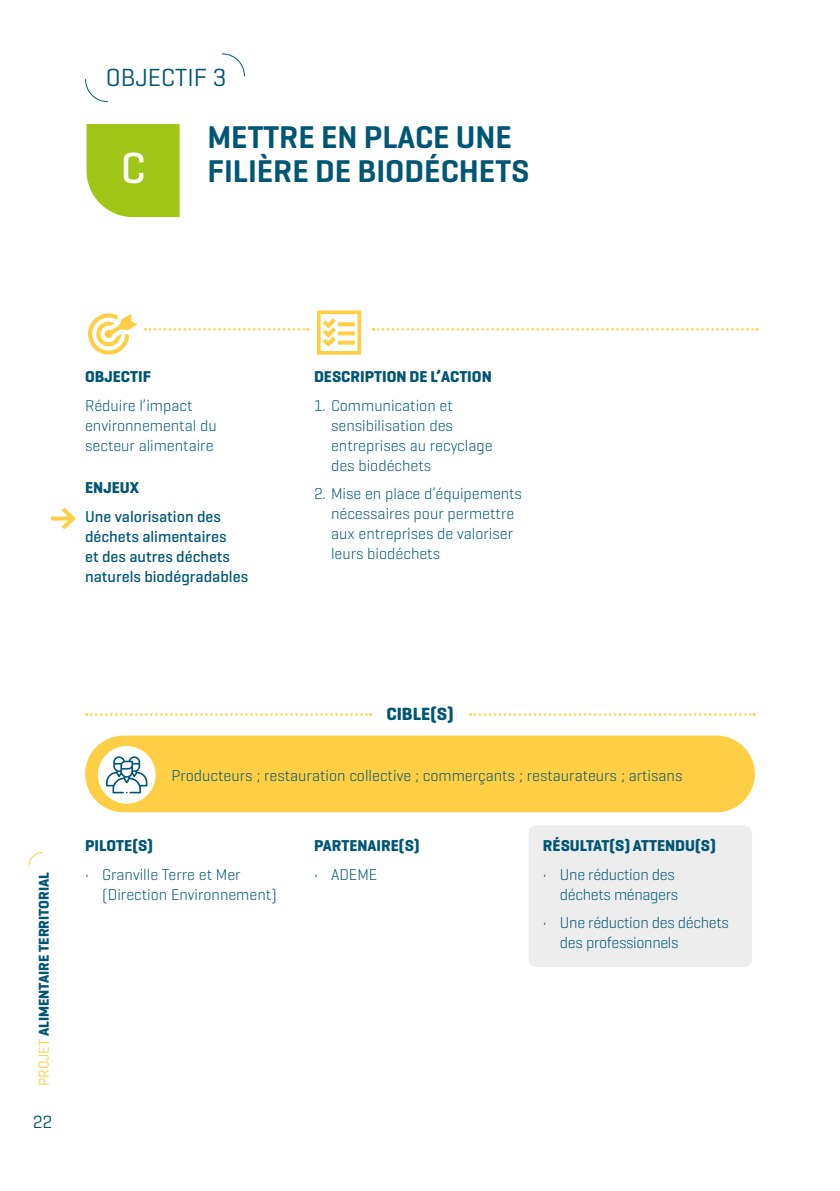
<style>
.page{position:relative;width:840px;height:1191px;background:#fff}
.page>*{position:absolute;margin:0;border:0;box-sizing:border-box;transform-origin:0 0}
.t1{font:500 44.2px "Geogrotesque";color:#fff}
.t2{font:600 32px "Geogrotesque";color:#005674}
.t3{font:25.2px "Geogrotesque";color:#005674}
.t4{font:700 18px "Geogrotesque";color:#005674}
.t5{font:18px "Geogrotesque";color:#005674}
.t6{font:300 16px/20px "Geogrotesque";color:#005674}
.t7{font:700 16px "Geogrotesque";color:#005674}
.t8{font:500 16px/20px "Geogrotesque";color:#005674}
.t9{font:300 16px/20px "Geogrotesque";letter-spacing:-.02em;color:#005674;text-align:right}
.t10{font:700 14.6px "Geogrotesque";color:#005674}
.s1{font-weight:400;color:#fecf44}
</style>
<div class="page">
<div style="left:528px;top:825px;width:223px;height:142px;background:#ededed;border-radius:9px"></div>
<svg style="left:86px;top:124px;width:93px;height:93px;background:#a7c924"></svg>
<svg style="left:145px;top:328px;width:163px;height:2px"></svg>
<svg style="left:373px;top:328px;width:384px;height:2px"></svg>
<svg style="left:88px;top:313px;width:49px;height:42px"></svg>
<svg style="left:317px;top:310px;width:44px;height:45px"></svg>
<svg style="left:51px;top:516px;width:6px;height:4px"></svg>
<svg style="left:57px;top:507px;width:19px;height:23px"></svg>
<svg style="left:469px;top:713px;width:285px;height:2px"></svg>
<svg style="left:86px;top:713px;width:285px;height:2px"></svg>
<div style="left:85px;top:735px;width:669px;height:77px;background:#fecf44;border-radius:38px"></div>
<div style="left:98px;top:746px;width:57px;height:57px;background:#fff;border-radius:50%"></div>
<svg style="left:221px;top:53px;width:24px;height:24px"></svg>
<svg style="left:85px;top:79px;width:23px;height:23px"></svg>
<svg style="left:106px;top:756px;width:41px;height:37px"></svg>
<svg style="left:29px;top:852px;width:14px;height:14px"></svg>
<h3 class="t3" style="left:106px;top:61px;width:122px">OBJECTIF 3</h3>
<h2 class="t2" style="left:207px;top:117px;width:306px">METTRE EN PLACE UNE</h2>
<h1 class="t1" style="left:121px;top:140px;width:26px">C</h1>
<h2 class="t2" style="left:207px;top:151px;width:323px">FILIÈRE DE BIODÉCHETS</h2>
<p class="t7" style="left:85px;top:366px;width:67px">OBJECTIF</p>
<p class="t6" style="left:85px;top:394px;width:133px">Réduire l’impact environnemental du secteur alimentaire</p>
<p class="t7" style="left:85px;top:478px;width:55px">ENJEUX</p>
<p class="t8" style="left:85px;top:506px;width:164px">Une valorisation des déchets alimentaires<br>et des autres déchets naturels biodégradables</p>
<p class="t7" style="left:314px;top:366px;width:179px">DESCRIPTION DE L’ACTION</p>
<p class="t6" style="left:331px;top:394px;width:163px;text-indent:-17px">1. Communication et sensibilisation des entreprises au recyclage des biodéchets</p>
<p class="t6" style="left:331px;top:483px;width:192px;text-indent:-17px">2. Mise en place d’équipements nécessaires pour permettre aux entreprises de valoriser leurs biodéchets</p>
<p class="t10" style="left:35px;top:1086px;width:216px;rotate:-90deg"><span class="s1">PROJET</span> ALIMENTAIRE TERRITORIAL</p>
<p class="t5" style="left:33px;top:1111px;width:21px">22</p>
<p class="t4" style="left:386px;top:702px;width:69px">CIBLE(S)</p>
<p class="t6" style="left:171px;top:764px;width:512px">Producteurs ; restauration collective ; commerçants ; restaurateurs ; artisans</p>
<p class="t7" style="left:85px;top:836px;width:69px">PILOTE(S)</p>
<p class="t6" style="left:102px;top:864px;width:176px;text-indent:-17px">• Granville Terre et Mer (Direction Environnement)</p>
<p class="t7" style="left:314px;top:836px;width:107px">PARTENAIRE(S)</p>
<p class="t6" style="left:314px;top:864px;width:65px">• ADEME</p>
<p class="t7" style="left:542px;top:836px;width:174px">RÉSULTAT(S) ATTENDU(S)</p>
<p class="t9" style="left:542px;top:864px;width:137px">• Une réduction des déchets ménagers</p>
<p class="t9" style="left:559px;top:912px;width:170px;text-align:left;text-indent:-17px">• Une réduction des déchets des professionnels</p>
</div>
